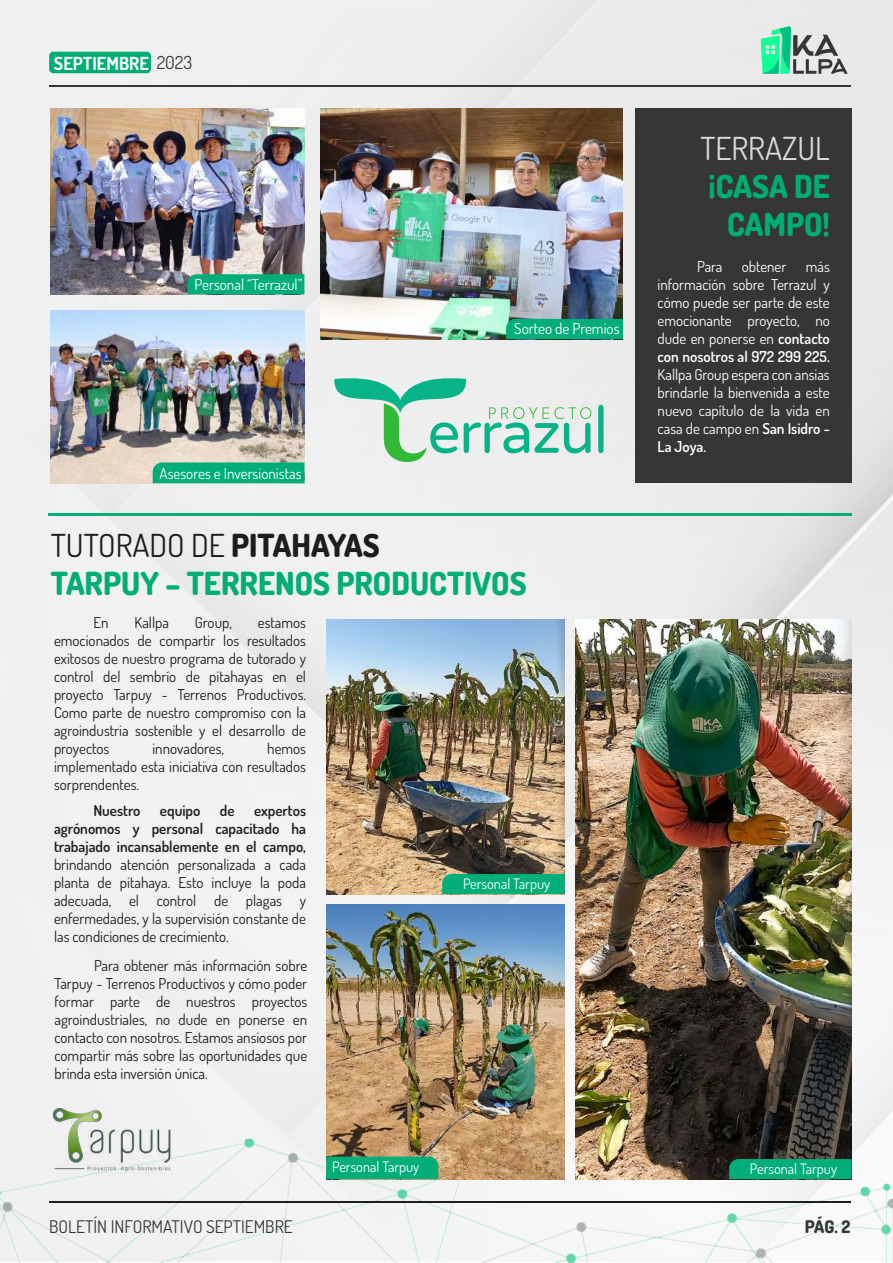
<style>
.page{position:relative;width:893px;height:1263px;background:#fff}
.page>*{position:absolute;margin:0;border:0;box-sizing:border-box;transform-origin:0 0}
.t1{font:800 31.65px/38px "Dosis";color:#00ae74;text-align:center}
.t2{font:31.65px "Dosis";color:#dbdbdb}
.t3{font:700 18px "Dosis";color:#fff}
.t4{font:17.4px "Dosis";color:#363636}
.t5{font:800 17.4px "Dosis";color:#363636}
.t6{font:15.15px "Dosis";color:#fff}
.t7{font:15px/18px "Dosis";color:#1d1d1b;text-align:justify}
.t8{font:15px/18px "Dosis";color:#fff;text-align:justify}
.t9{font:600 15px/18px "Dosis";color:#1d1d1b;text-align:justify}
.t10{font:14.4px "Dosis";color:#fff}
.s1{font-weight:400;color:#363636}
.s2{font-weight:400;color:#1d1d1b}
.s3{color:#1d1d1b}
.s4{font-weight:600}
</style>
<div class="page">
<div style="left:0;top:0;width:893px;height:1138px;background:#eff0ef"></div>
<img style="left:0;top:1138px;width:893px;height:125px">
<hr style="left:49px;top:1201px;width:801px;height:2px;background:#1d1d1b">
<hr style="left:48px;top:513px;width:803px;height:2px;background:#00ae74">
<hr style="left:49px;top:85px;width:801px;height:1px;background:#363636">
<svg style="left:761px;top:26px;width:87px;height:48px;background:#8dc6af"></svg>
<div style="left:49px;top:52px;width:102px;height:21px;background:#00ae74;border-radius:4px"></div>
<img style="left:51px;top:310px;width:253px;height:173px">
<img style="left:51px;top:108px;width:253px;height:186px">
<img style="left:320px;top:109px;width:303px;height:230px">
<div style="left:635px;top:108px;width:217px;height:375px;background:#363636"></div>
<div style="left:506px;top:319px;width:117px;height:20px;background:#01ae78"></div>
<div style="left:153px;top:462px;width:151px;height:21px;background:#01ae78"></div>
<div style="left:188px;top:274px;width:116px;height:20px;background:#01ae78"></div>
<svg style="left:333px;top:375px;width:258px;height:87px;background:#b8dfd0"></svg>
<svg style="left:598px;top:405px;width:5px;height:48px"></svg>
<img style="left:326px;top:620px;width:239px;height:274px">
<img style="left:326px;top:905px;width:239px;height:274px">
<img style="left:575px;top:620px;width:277px;height:559px">
<div style="left:729px;top:1159px;width:123px;height:20px;background:#01ae78"></div>
<div style="left:326px;top:1156px;width:112px;height:23px;background:#01ae78"></div>
<img style="left:48px;top:1077px;width:124px;height:125px">
<div style="left:442px;top:874px;width:123px;height:20px;background:#01ae78"></div>
<p class="t3" style="left:54px;top:51px;width:140px">SEPTIEMBRE <span class="s1">2023</span></p>
<p class="t6" style="left:195px;top:274px;width:109px">Personal “Terrazul”</p>
<p class="t6" style="left:160px;top:462px;width:144px">Asesores e Inversionistas</p>
<p class="t6" style="left:514px;top:318px;width:107px">Sorteo de Premios</p>
<h1 class="t1" style="left:51px;top:526px;width:477px;text-align:left"><span class="s2">TUTORADO DE</span> <span class="s3">PITAHAYAS<br></span>TARPUY – TERRENOS PRODUCTIVOS</h1>
<p class="t7" style="left:93px;top:613px;width:17px">En</p>
<p class="t7" style="left:134px;top:613px;width:36px">Kallpa</p>
<p class="t7" style="left:195px;top:613px;width:39px">Group,</p>
<p class="t7" style="left:54px;top:613px;width:254px;text-indent:204px">estamos emocionados de compartir los resultados exitosos de nuestro programa de tutorado y control del sembrío de pitahayas en el proyecto Tarpuy - Terrenos Productivos.<br>Como parte de nuestro compromiso con la agroindustria sostenible y el desarrollo de proyectos</p>
<p class="t7" style="left:54px;top:739px;width:254px;text-indent:213px">hemos implementado esta iniciativa con resultados sorprendentes.</p>
<p class="t7" style="left:152px;top:739px;width:73px">innovadores,</p>
<p class="t9" style="left:94px;top:800px;width:49px">Nuestro</p>
<p class="t9" style="left:160px;top:800px;width:42px">equipo</p>
<p class="t9" style="left:220px;top:800px;width:16px">de</p>
<p class="t9" style="left:54px;top:800px;width:254px;text-indent:200px">expertos agrónomos y personal capacitado ha trabajado incansablemente en el campo,</p>
<p class="t7" style="left:54px;top:854px;width:254px">brindando atención personalizada a cada planta de pitahaya. Esto incluye la poda adecuada, el control de plagas y enfermedades, y la supervisión constante de las condiciones de crecimiento.</p>
<p class="t7" style="left:55px;top:956px;width:254px;text-indent:39px">Para obtener más información sobre Tarpuy - Terrenos Productivos y cómo poder formar parte de nuestros proyectos agroindustriales, no dude en ponerse en contacto con nosotros. Estamos ansiosos por compartir más sobre las oportunidades que brinda esta inversión única.</p>
<p class="t10" style="left:332px;top:1157px;width:89px">Personal Tarpuy</p>
<p class="t10" style="left:463px;top:873px;width:89px">Personal Tarpuy</p>
<h1 class="t2" style="left:700px;top:127px;width:131px">TERRAZUL</h1>
<h1 class="t1" style="left:708px;top:167px;width:123px">¡CASA DE<br>CAMPO!</h1>
<p class="t8" style="left:697px;top:257px;width:27px">Para</p>
<p class="t8" style="left:742px;top:257px;width:46px">obtener</p>
<p class="t8" style="left:658px;top:257px;width:174px;text-indent:148px">más información sobre Terrazul y cómo puede ser parte de este emocionante proyecto, no dude en ponerse en <span class="s4">contacto con nosotros al 972 299 225.</span></p>
<p class="t8" style="left:658px;top:365px;width:174px">Kallpa Group espera con ansias brindarle la bienvenida a este nuevo capítulo de la vida en casa de campo en <span class="s4">San Isidro - La Joya.</span></p>
<p class="t10" style="left:750px;top:1158px;width:89px">Personal Tarpuy</p>
<p class="t4" style="left:49px;top:1215px;width:245px">BOLETÍN INFORMATIVO SEPTIEMBRE</p>
<p class="t5" style="left:805px;top:1215px;width:47px">PÁG. 2</p>
</div>
